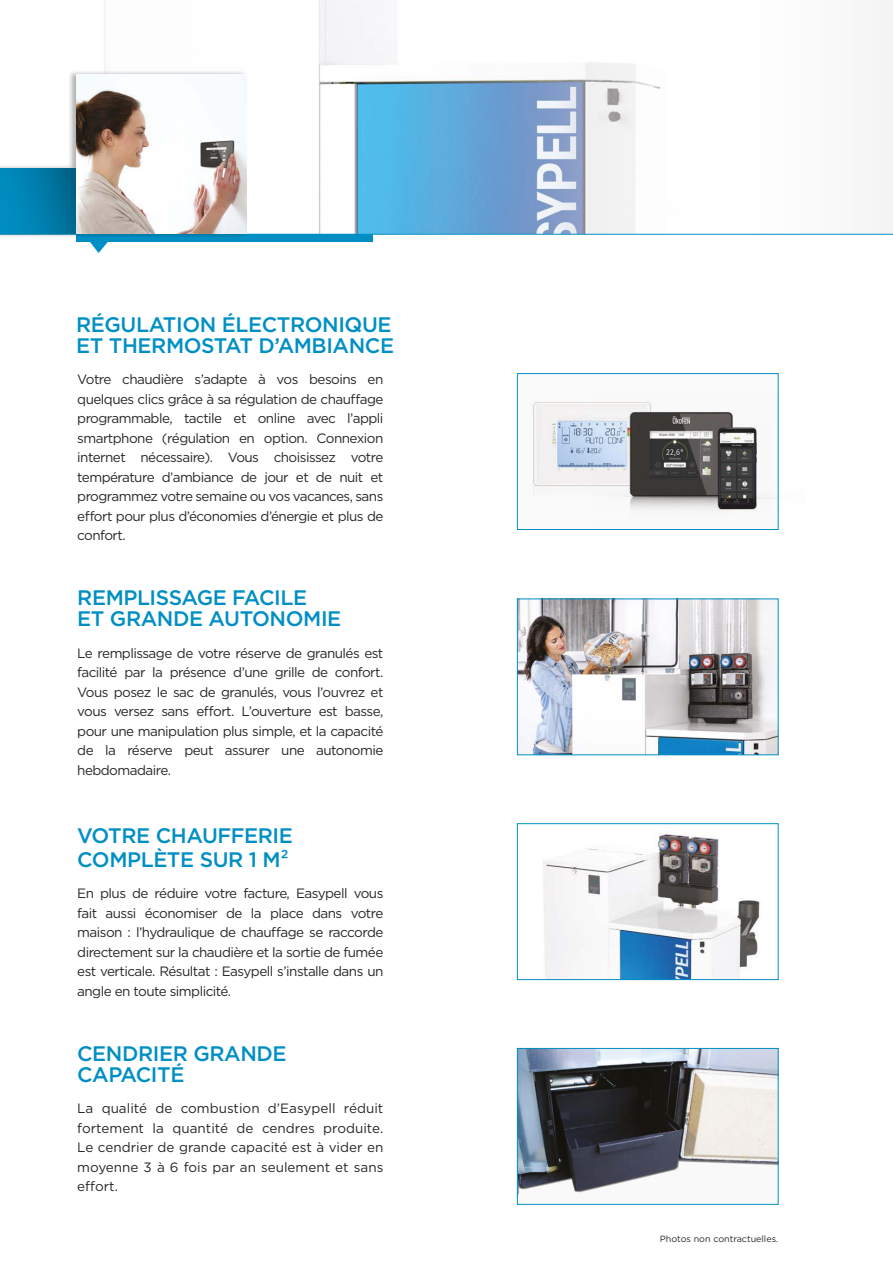
<style>
.page{position:relative;width:893px;height:1263px;background:#fff}
.page>*{position:absolute;margin:0;border:0;box-sizing:border-box;transform-origin:0 0}
.t1{font:500 21px/21px "Gotham";letter-spacing:-.02em;color:#008fc4}
.t2{font:13.5px/19.5px "Gotham";letter-spacing:-.04em;color:#272726;text-align:justify}
.t3{font:9px "Gotham";color:#272726}
</style>
<div class="page">
<img style="left:104px;top:0;width:611px;height:234px">
<div style="left:76px;top:234px;width:297px;height:7px;background:#008fc4"></div>
<svg style="left:85px;top:241px;width:28px;height:12px"></svg>
<hr style="left:0;top:234px;width:893px;height:1px;background:#008fc4">
<div style="left:67px;top:70px;width:180px;height:168px;background:#000;opacity:.3"></div>
<img style="left:76px;top:75px;width:171px;height:159px">
<div style="left:0;top:164px;width:76px;height:74px;background:#000;opacity:.3"></div>
<div style="left:0;top:168px;width:75px;height:65px;background:linear-gradient(to right,#0091c7,#00698f)"></div>
<img style="left:543px;top:832px;width:217px;height:146px">
<div style="left:517px;top:823px;width:261px;height:157px;border:1px solid #008fc4"></div>
<img style="left:519px;top:1050px;width:257px;height:143px">
<div style="left:517px;top:1048px;width:261px;height:156px;border:1px solid #008fc4"></div>
<img style="left:519px;top:601px;width:257px;height:152px">
<div style="left:517px;top:599px;width:261px;height:156px;border:1px solid #008fc4"></div>
<div style="left:715px;top:0;width:178px;height:234px;background:#fbfbfb"></div>
<div style="left:517px;top:373px;width:261px;height:157px;background:#fafafa;border:1px solid #008fc4"></div>
<img style="left:533px;top:402px;width:59px;height:82px">
<img style="left:533px;top:484px;width:59px;height:8px">
<img style="left:592px;top:395px;width:187px;height:129px">
<img style="left:706px;top:422px;width:66px;height:93px">
<h1 class="t1" style="left:76px;top:314px;width:319px">RÉGULATION ÉLECTRONIQUE<br>ET THERMOSTAT D’AMBIANCE</h1>
<p class="t2" style="left:77px;top:369px;width:308px">Votre chaudière s’adapte à vos besoins en quelques clics grâce à sa régulation de chauffage programmable, tactile et online avec l’appli smartphone (régulation en option. Connexion internet nécessaire). Vous choisissez votre température d’ambiance de jour et de nuit et programmez votre semaine ou vos vacances, sans effort pour plus d’économies d’énergie et plus de confort.</p>
<h1 class="t1" style="left:77px;top:587px;width:266px">REMPLISSAGE FACILE<br>ET GRANDE AUTONOMIE</h1>
<p class="t2" style="left:77px;top:643px;width:308px">Le remplissage de votre réserve de granulés est facilité par la présence d’une grille de confort.<br>Vous posez le sac de granulés, vous l’ouvrez et vous versez sans effort. L’ouverture est basse, pour une manipulation plus simple, et la capacité de la réserve peut assurer une autonomie hebdomadaire.</p>
<h1 class="t1" style="left:77px;top:823px;width:217px;line-height:24px">VOTRE CHAUFFERIE<br>COMPLÈTE SUR 1 M²</h1>
<p class="t2" style="left:77px;top:883px;width:308px">En plus de réduire votre facture, Easypell vous fait aussi économiser de la place dans votre maison : l’hydraulique de chauffage se raccorde directement sur la chaudière et la sortie de fumée est verticale. Résultat : Easypell s’installe dans un angle en toute simplicité.</p>
<h1 class="t1" style="left:77px;top:1042px;width:211px">CENDRIER GRANDE<br>CAPACITÉ</h1>
<p class="t2" style="left:77px;top:1098px;width:308px">La qualité de combustion d’Easypell réduit fortement la quantité de cendres produite.<br>Le cendrier de grande capacité est à vider en moyenne 3 à 6 fois par an seulement et sans effort.</p>
<p class="t3" style="left:660px;top:1233px;width:120px">Photos non contractuelles.</p>
</div>
